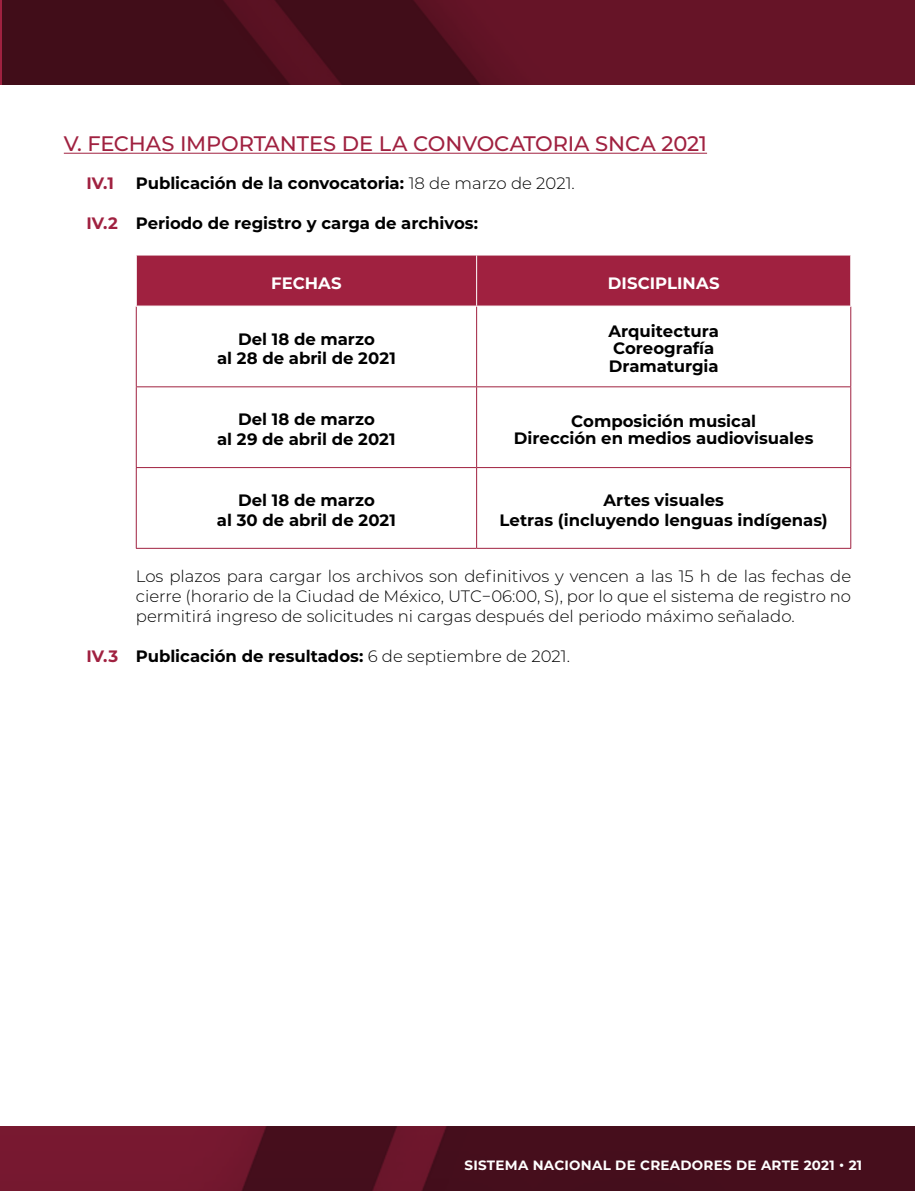
<style>
.page{position:relative;width:915px;height:1191px;background:#fff}
.page>*{position:absolute;margin:0;border:0;box-sizing:border-box;transform-origin:0 0}
.t1{font:500 21px "Montserrat";letter-spacing:-.005em;color:#a02140}
.t2{font:700 16.5px/19.8px "Montserrat";color:#000;text-align:center}
.t3{font:300 16.5px/19.8px "Montserrat";color:#000;text-align:justify}
.t4{font:700 16.5px "Montserrat";letter-spacing:.005em;color:#fff}
.t5{font:700 16.5px "Montserrat";color:#a02140}
.t6{font:700 13.5px "Montserrat";letter-spacing:.02em;color:#fff}
.s1{font-weight:300}
.s2{color:#a02140}
</style>
<div class="page">
<img style="left:1px;top:1126px;width:913px;height:65px">
<img style="left:1px;top:0;width:913px;height:84px">
<hr style="left:0;top:1126px;width:1px;height:65px;background:#a02140">
<hr style="left:0;top:0;width:1px;height:84px;background:#a02140">
<hr style="left:64px;top:153px;width:642px;height:1px;background:#a02140">
<div style="left:137px;top:256px;width:713px;height:50px;background:#a02140"></div>
<hr style="left:476px;top:255px;width:1px;height:51px;background:#fff">
<hr style="left:136px;top:306px;width:1px;height:80px;background:#a02140">
<hr style="left:476px;top:306px;width:1px;height:80px;background:#a02140">
<hr style="left:850px;top:306px;width:1px;height:80px;background:#a02140">
<hr style="left:136px;top:386px;width:340px;height:1px;background:#a02140">
<hr style="left:136px;top:387px;width:1px;height:80px;background:#a02140">
<hr style="left:476px;top:386px;width:374px;height:1px;background:#a02140">
<hr style="left:476px;top:387px;width:1px;height:80px;background:#a02140">
<hr style="left:850px;top:387px;width:1px;height:80px;background:#a02140">
<hr style="left:136px;top:467px;width:340px;height:1px;background:#a02140">
<hr style="left:136px;top:468px;width:1px;height:80px;background:#a02140">
<hr style="left:476px;top:467px;width:374px;height:1px;background:#a02140">
<hr style="left:476px;top:468px;width:1px;height:80px;background:#a02140">
<hr style="left:850px;top:468px;width:1px;height:80px;background:#a02140">
<hr style="left:136px;top:548px;width:340px;height:1px;background:#a02140">
<hr style="left:476px;top:548px;width:374px;height:1px;background:#a02140">
<hr style="left:136px;top:306px;width:340px;height:1px;background:#fff">
<hr style="left:476px;top:306px;width:374px;height:1px;background:#fff">
<p class="t1" style="left:64px;top:129px;width:644px">V. FECHAS IMPORTANTES DE LA CONVOCATORIA SNCA 2021</p>
<p class="t5" style="left:86px;top:171px;width:29px">IV.1</p>
<p class="t2" style="left:136px;top:173px;width:440px">Publicación de la convocatoria: <span class="s1">18 de marzo de 2021.</span></p>
<p class="t2" style="left:86px;top:212px;width:393px"><span class="s2">IV.2</span> Periodo de registro y carga de archivos:</p>
<p class="t4" style="left:271px;top:271px;width:72px">FECHAS</p>
<p class="t4" style="left:607px;top:271px;width:113px">DISCIPLINAS</p>
<p class="t2" style="left:217px;top:328px;width:180px">Del 18 de marzo<br>al 28 de abril de 2021</p>
<p class="t2" style="left:608px;top:322px;width:112px;line-height:17.1px;text-align:left">Arquitectura<br>Coreografía<br>Dramaturgia</p>
<p class="t2" style="left:217px;top:409px;width:180px">Del 18 de marzo<br>al 29 de abril de 2021</p>
<p class="t2" style="left:513px;top:411px;width:301px;line-height:17.1px">Composición musical<br>Dirección en medios audiovisuales</p>
<p class="t2" style="left:217px;top:489px;width:180px">Del 18 de marzo<br>al 30 de abril de 2021</p>
<p class="t2" style="left:499px;top:489px;width:330px">Artes visuales<br>Letras (incluyendo lenguas indígenas)</p>
<p class="t3" style="left:136px;top:566px;width:716px">Los plazos para cargar los archivos son definitivos y vencen a las 15 h de las fechas de cierre (horario de la Ciudad de México, UTC−06:00, S), por lo que el sistema de registro no permitirá ingreso de solicitudes ni cargas después del periodo máximo señalado.</p>
<p class="t2" style="left:86px;top:645px;width:485px"><span class="s2">IV.3</span> Publicación de resultados: <span class="s1">6 de septiembre de 2021.</span></p>
<p class="t6" style="left:464px;top:1155px;width:399px">SISTEMA NACIONAL DE CREADORES DE ARTE 2021 • 21</p>
</div>
